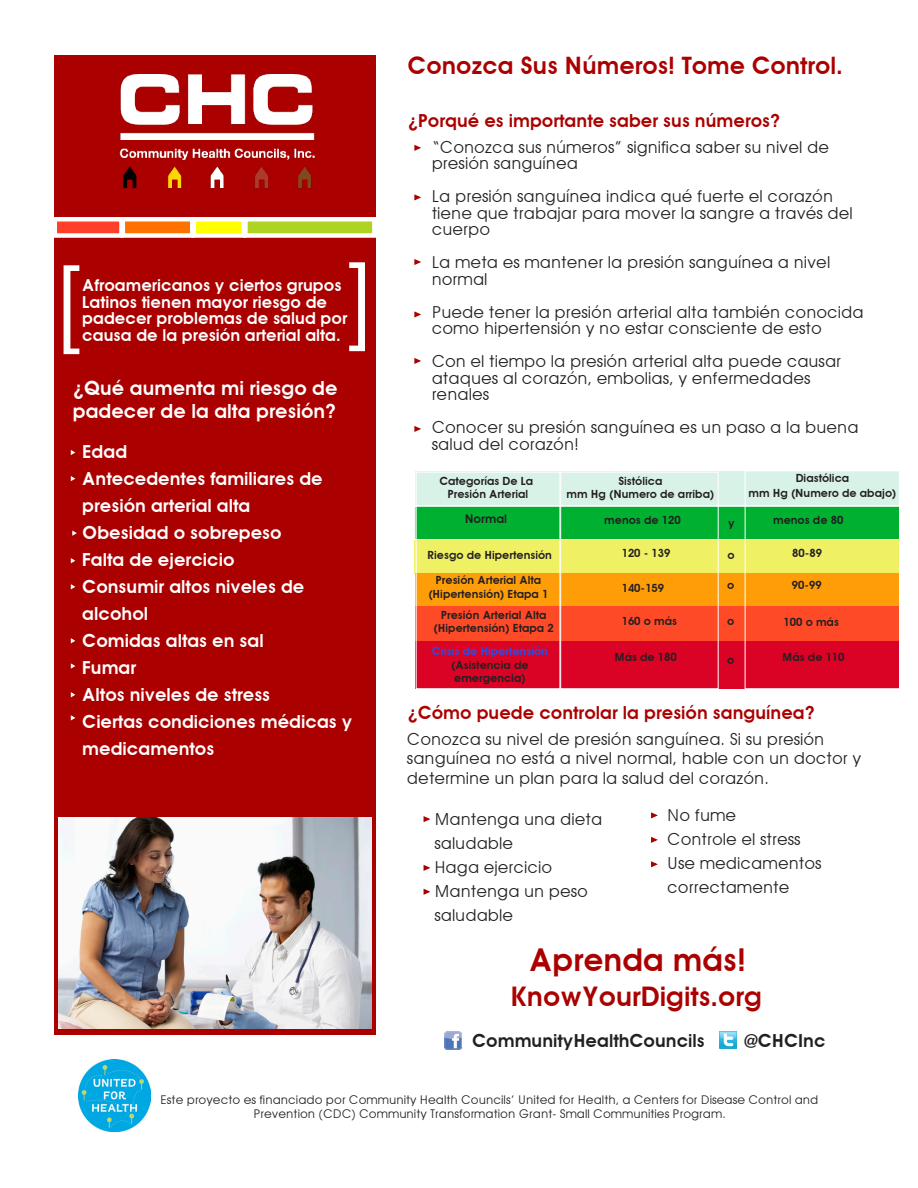
<style>
.page{position:relative;width:918px;height:1188px;background:#fff}
.page>*{position:absolute;margin:0;border:0;box-sizing:border-box;transform-origin:0 0}
.t1{font:97.5px "Avant Garde";color:#fff}
.t2{font:600 31.5px "Avant Garde";color:#ab0000}
.t3{font:600 27px "Avant Garde";color:#ab0000}
.t4{font:600 24px "Avant Garde";color:#ab0000}
.t5{font:600 19.5px/23.4px "Avant Garde";color:#fff}
.t6{font:600 18px/27px "Avant Garde";color:#fff}
.t7{font:600 18px "Avant Garde";color:#ab0000}
.t8{font:600 18px "Avant Garde";color:#231f20}
.t9{font:16.5px/16.5px "Avant Garde";color:#231f20}
.t10{font:600 16.5px/16.5px "Avant Garde";color:#fff}
.t11{font:12px/14.4px "Avant Garde";color:#231f20;text-align:center}
.t12{font:600 12px "Avant Garde";color:#231f20}
.t13{font:600 11.25px "Avant Garde";color:#231f20}
.t14{font:600 11.25px "Avant Garde";color:#2350e7}
</style>
<div class="page">
<div style="left:55px;top:55px;width:321px;height:979px;background:#ab0000"></div>
<img style="left:720px;top:1032px;width:17px;height:17px">
<div style="left:52px;top:217px;width:72px;height:21px;background:#ff3f29;border:4px solid #fff"></div>
<div style="left:121px;top:217px;width:74px;height:21px;background:#ff7200;border:4px solid #fff"></div>
<div style="left:243px;top:217px;width:134px;height:21px;background:#aed322;border:4px solid #fff"></div>
<div style="left:191px;top:217px;width:55px;height:21px;background:#ff0;border:4px solid #fff"></div>
<svg style="left:423px;top:816px;width:8px;height:7px"></svg>
<svg style="left:423px;top:864px;width:8px;height:7px"></svg>
<svg style="left:423px;top:888px;width:8px;height:7px"></svg>
<svg style="left:651px;top:812px;width:7px;height:7px"></svg>
<svg style="left:651px;top:836px;width:7px;height:7px"></svg>
<svg style="left:651px;top:861px;width:7px;height:7px"></svg>
<svg style="left:70px;top:450px;width:6px;height:5px"></svg>
<svg style="left:70px;top:476px;width:6px;height:5px"></svg>
<svg style="left:72px;top:530px;width:5px;height:6px"></svg>
<svg style="left:70px;top:558px;width:6px;height:6px"></svg>
<svg style="left:70px;top:584px;width:6px;height:6px"></svg>
<svg style="left:70px;top:663px;width:6px;height:6px"></svg>
<svg style="left:70px;top:692px;width:6px;height:6px"></svg>
<svg style="left:70px;top:715px;width:6px;height:6px"></svg>
<svg style="left:414px;top:144px;width:7px;height:7px"></svg>
<svg style="left:414px;top:194px;width:7px;height:7px"></svg>
<img style="left:59px;top:818px;width:312px;height:211px">
<img style="left:78px;top:1059px;width:73px;height:73px">
<svg style="left:414px;top:259px;width:7px;height:6px"></svg>
<svg style="left:414px;top:311px;width:7px;height:7px"></svg>
<svg style="left:414px;top:358px;width:7px;height:6px"></svg>
<svg style="left:414px;top:426px;width:7px;height:6px"></svg>
<svg style="left:70px;top:638px;width:6px;height:6px"></svg>
<div style="left:415px;top:472px;width:485px;height:33px;background:#d9f2e8"></div>
<div style="left:415px;top:506px;width:485px;height:34px;background:#00b131;border:1px solid #fff"></div>
<div style="left:414px;top:540px;width:486px;height:33px;background:#f0f065"></div>
<div style="left:415px;top:573px;width:485px;height:36px;background:#ff9d08"></div>
<div style="left:415px;top:607px;width:485px;height:35px;background:#ff4a27"></div>
<div style="left:416px;top:641px;width:484px;height:48px;background:#db0325"></div>
<div style="left:745px;top:470px;width:155px;height:219px;border:1px solid #fff"></div>
<div style="left:416px;top:472px;width:144px;height:217px;border:1px solid #fff"></div>
<div style="left:560px;top:472px;width:159px;height:217px;border:1px solid #fff"></div>
<img style="left:444px;top:1032px;width:18px;height:17px">
<img style="left:119px;top:73px;width:196px;height:116px">
<p class="t1" style="left:341px;top:238px;width:36px">]</p>
<p class="t1" style="left:53px;top:241px;width:36px">[</p>
<p class="t10" style="left:82px;top:277px;width:266px">Afroamericanos y ciertos grupos<br>Latinos tienen mayor riesgo de padecer problemas de salud por</p>
<p class="t10" style="left:82px;top:327px;width:260px">causa de la presión arterial alta.</p>
<p class="t5" style="left:73px;top:376px;width:266px">¿Qué aumenta mi riesgo de padecer de la alta presión?</p>
<p class="t6" style="left:82px;top:438px;width:47px">Edad</p>
<p class="t6" style="left:82px;top:465px;width:242px">Antecedentes familiares de presión arterial alta</p>
<p class="t6" style="left:82px;top:519px;width:201px">Obesidad o sobrepeso</p>
<p class="t6" style="left:82px;top:546px;width:154px">Falta de ejercicio</p>
<p class="t6" style="left:82px;top:573px;width:224px">Consumir altos niveles de</p>
<p class="t6" style="left:82px;top:600px;width:67px">alcohol</p>
<p class="t6" style="left:82px;top:627px;width:183px">Comidas altas en sal</p>
<p class="t6" style="left:82px;top:654px;width:55px">Fumar</p>
<p class="t6" style="left:82px;top:681px;width:189px">Altos niveles de stress</p>
<p class="t6" style="left:82px;top:708px;width:271px">Ciertas condiciones médicas y medicamentos</p>
<p class="t4" style="left:408px;top:52px;width:437px">Conozca Sus Números! Tome Control.</p>
<p class="t7" style="left:408px;top:109px;width:374px">¿Porqué es importante saber sus números?</p>
<p class="t9" style="left:432px;top:138px;width:399px">“Conozca sus números” significa saber su nivel de presión sanguínea</p>
<p class="t9" style="left:432px;top:188px;width:423px">La presión sanguínea indica qué fuerte el corazón tiene que trabajar para mover la sangre a través del cuerpo</p>
<p class="t9" style="left:432px;top:254px;width:400px">La meta es mantener la presión sanguínea a nivel normal</p>
<p class="t9" style="left:432px;top:303px;width:434px">Puede tener la presión arterial alta también conocida como hipertensión y no estar consciente de esto</p>
<p class="t9" style="left:432px;top:353px;width:411px">Con el tiempo la presión arterial alta puede causar ataques al corazón, embolias, y enfermedades</p>
<p class="t9" style="left:432px;top:386px;width:59px">renales</p>
<p class="t9" style="left:432px;top:419px;width:428px">Conocer su presión sanguínea es un paso a la buena salud del corazón!</p>
<p class="t13" style="left:439px;top:474px;width:95px">Categorías De La</p>
<p class="t13" style="left:447px;top:487px;width:82px">Presión Arterial</p>
<p class="t12" style="left:465px;top:511px;width:44px">Normal</p>
<p class="t13" style="left:428px;top:548px;width:126px">Riesgo de Hipertensión</p>
<p class="t13" style="left:436px;top:574px;width:107px">Presión Arterial Alta</p>
<p class="t13" style="left:428px;top:587px;width:122px">(Hipertensión) Etapa 1</p>
<p class="t13" style="left:441px;top:608px;width:107px">Presión Arterial Alta</p>
<p class="t13" style="left:434px;top:622px;width:122px">(Hipertensión) Etapa 2</p>
<p class="t14" style="left:432px;top:644px;width:118px">Crisis de Hipertensión</p>
<p class="t13" style="left:451px;top:658px;width:79px">(Asistencia de</p>
<p class="t13" style="left:454px;top:671px;width:73px">emergencia)</p>
<p class="t13" style="left:618px;top:474px;width:46px">Sistólica</p>
<p class="t13" style="left:567px;top:487px;width:149px">mm Hg (Numero de arriba)</p>
<p class="t13" style="left:604px;top:513px;width:78px">menos de 120</p>
<p class="t13" style="left:622px;top:546px;width:50px">120 - 139</p>
<p class="t13" style="left:622px;top:581px;width:44px">140-159</p>
<p class="t13" style="left:622px;top:614px;width:57px">160 o más</p>
<p class="t13" style="left:615px;top:650px;width:64px">Más de 180</p>
<p class="t13" style="left:728px;top:516px;width:8px">y</p>
<p class="t13" style="left:727px;top:548px;width:9px">o</p>
<p class="t13" style="left:727px;top:579px;width:9px">o</p>
<p class="t13" style="left:727px;top:614px;width:9px">o</p>
<p class="t13" style="left:727px;top:654px;width:9px">o</p>
<p class="t13" style="left:796px;top:471px;width:55px">Diastólica</p>
<p class="t13" style="left:749px;top:486px;width:150px">mm Hg (Numero de abajo)</p>
<p class="t13" style="left:773px;top:513px;width:72px">menos de 80</p>
<p class="t13" style="left:792px;top:547px;width:31px">80-89</p>
<p class="t13" style="left:792px;top:579px;width:31px">90-99</p>
<p class="t13" style="left:784px;top:615px;width:57px">100 o más</p>
<p class="t13" style="left:782px;top:650px;width:64px">Más de 110</p>
<p class="t7" style="left:408px;top:701px;width:409px">¿Cómo puede controlar la presión sanguínea?</p>
<p class="t9" style="left:407px;top:730px;width:419px">Conozca su nivel de presión sanguínea. Si su presión</p>
<p class="t9" style="left:407px;top:749px;width:456px;line-height:19.8px">sanguínea no está a nivel normal, hable con un doctor y determine un plan para la salud del corazón.</p>
<p class="t9" style="left:434px;top:811px;width:169px">Mantenga una dieta</p>
<p class="t9" style="left:434px;top:835px;width:80px">saludable</p>
<p class="t9" style="left:434px;top:859px;width:120px">Haga ejercicio</p>
<p class="t9" style="left:434px;top:883px;width:155px">Mantenga un peso</p>
<p class="t9" style="left:434px;top:907px;width:80px">saludable</p>
<p class="t9" style="left:667px;top:807px;width:71px">No fume</p>
<p class="t9" style="left:667px;top:831px;width:135px">Controle el stress</p>
<p class="t9" style="left:667px;top:855px;width:156px">Use medicamentos</p>
<p class="t9" style="left:667px;top:879px;width:124px">correctamente</p>
<p class="t2" style="left:529px;top:941px;width:218px">Aprenda más!</p>
<p class="t3" style="left:510px;top:980px;width:253px">KnowYourDigits.org</p>
<p class="t8" style="left:472px;top:1030px;width:234px">CommunityHealthCouncils</p>
<p class="t8" style="left:745px;top:1030px;width:82px">@CHCInc</p>
<p class="t11" style="left:161px;top:1092px;width:659px">Este proyecto es financiado por Community Health Councils’ United for Health, a Centers for Disease Control and<br>Prevention (CDC) Community Transformation Grant- Small Communities Program.</p>
</div>
